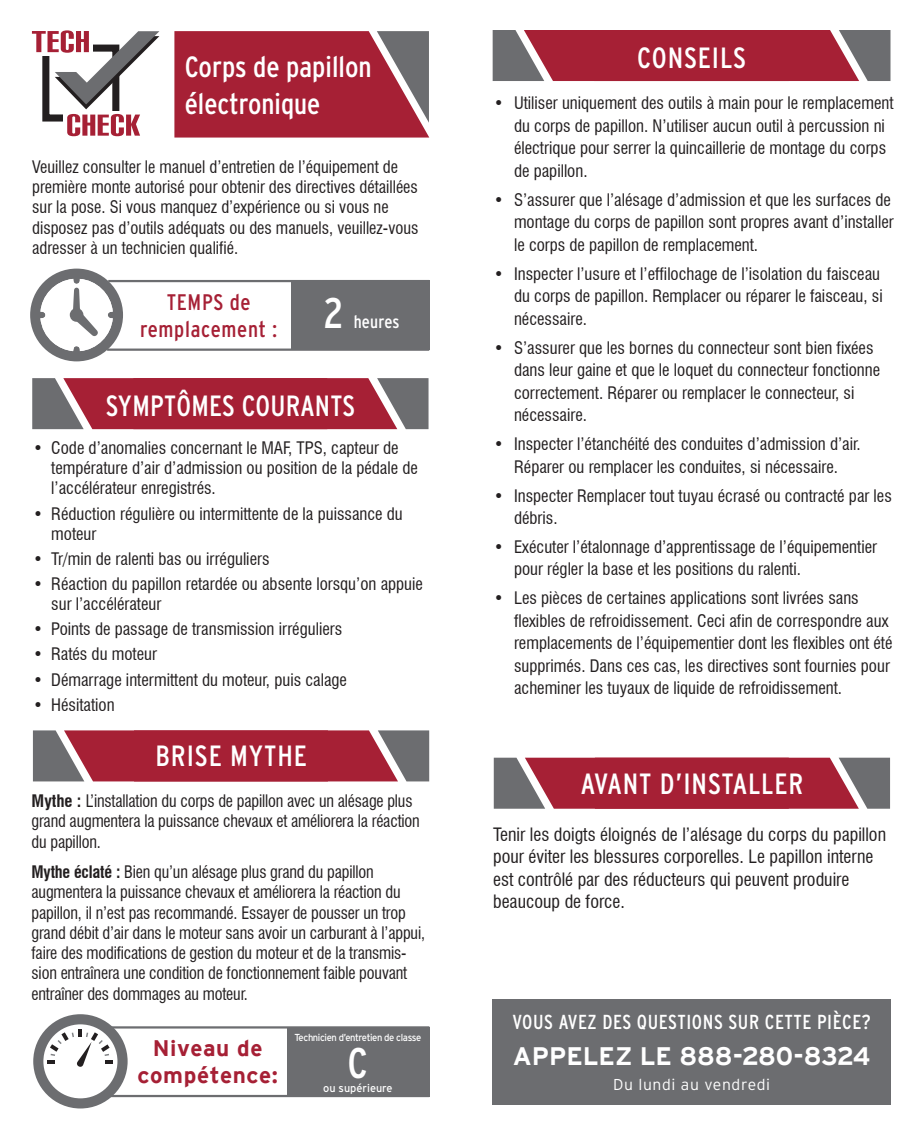
<style>
.page{position:relative;width:921px;height:1134px;background:#fff}
.page>*{position:absolute;margin:0;border:0;box-sizing:border-box;transform-origin:0 0}
.t1{font:condensed 42.75px "Interstate";color:#fff}
.t2{font:condensed 29.25px "Interstate";letter-spacing:.01em;color:#fff}
.t3{font:condensed 29.25px "Interstate";letter-spacing:.03em;color:#fff}
.t4{font:700 25.2px "Interstate";color:#fff}
.t5{font:condensed 22.5px/27px "Interstate";letter-spacing:.03em;color:#a62035;text-align:center}
.t6{font:700 22.5px/27px "Interstate";letter-spacing:.03em;color:#a62035;text-align:center}
.t7{font:condensed 20.25px "Interstate";letter-spacing:.03em;color:#fff}
.t8{font:condensed 18px/22.5px "Swiss 721 BT";color:#231f20}
.t9{font:condensed 18px "Interstate";letter-spacing:.01em;color:#fff}
.t10{font:condensed 16.88px/22.5px "Swiss 721 BT";color:#231f20}
.t11{font:condensed 16.88px/20.2px "Swiss 721 BT";color:#231f20;scale:.96 1}
.t12{font:300 15.75px "Interstate";letter-spacing:.04em;color:#fff}
.t13{font:11.25px "Interstate";color:#fff}
.t14{font:10.12px "Interstate";letter-spacing:-.04em;color:#fff;scale:.93 1}
.s1{font-weight:700}
</style>
<div class="page">
<svg style="left:32px;top:30px;width:127px;height:106px"></svg>
<svg style="left:174px;top:31px;width:255px;height:107px;background:#a42f41"></svg>
<div style="left:291px;top:280px;width:138px;height:70px;background:#6c6d70"></div>
<svg style="left:30px;top:268px;width:94px;height:94px"></svg>
<hr style="left:108px;top:280px;width:321px;height:2px;background:#6c6d70">
<hr style="left:107px;top:349px;width:322px;height:2px;background:#6c6d70">
<svg style="left:32px;top:378px;width:396px;height:51px;background:#9f3849"></svg>
<hr style="left:111px;top:1026px;width:318px;height:3px;background:#6c6d70">
<div style="left:287px;top:1027px;width:142px;height:69px;background:#6c6d70"></div>
<div style="left:33px;top:1014px;width:95px;height:95px;border:10px solid #6c6d70;border-radius:50%"></div>
<svg style="left:47px;top:1029px;width:66px;height:38px"></svg>
<hr style="left:110px;top:1095px;width:319px;height:2px;background:#6c6d70">
<svg style="left:33px;top:730px;width:396px;height:51px;background:#9f3949"></svg>
<svg style="left:492px;top:30px;width:398px;height:51px;background:#9f3849"></svg>
<div style="left:492px;top:1000px;width:398px;height:105px;background:#6c6d70"></div>
<svg style="left:493px;top:758px;width:396px;height:51px;background:#9f3949"></svg>
<p class="t2" style="left:185px;top:50px;width:188px">Corps de papillon</p>
<p class="t2" style="left:185px;top:88px;width:137px">électronique</p>
<p class="t10" style="left:32px;top:157px;width:388px;line-height:20.2px">Veuillez consulter le manuel d’entretien de l’équipement de première monte autorisé pour obtenir des directives détaillées sur la pose. Si vous manquez d’expérience ou si vous ne disposez pas d’outils adéquats ou des manuels, veuillez-vous adresser à un technicien qualifié.</p>
<p class="t5" style="left:140px;top:289px;width:139px">TEMPS de remplacement :</p>
<p class="t1" style="left:323px;top:289px;width:22px">2</p>
<p class="t9" style="left:353px;top:312px;width:47px">heures</p>
<p class="t2" style="left:106px;top:390px;width:250px">SYMPTÔMES COURANTS</p>
<p class="t10" style="left:51px;top:438px;width:368px;line-height:20.2px;text-indent:-18px">• Code d’anomalies concernant le MAF, TPS, capteur de température d’air d’admission ou position de la pédale de l’accélérateur enregistrés.</p>
<p class="t10" style="left:51px;top:503px;width:353px;line-height:20.2px;text-indent:-18px">• Réduction régulière ou intermittente de la puissance du moteur</p>
<p class="t10" style="left:33px;top:548px;width:238px">• Tr/min de ralenti bas ou irréguliers</p>
<p class="t10" style="left:51px;top:574px;width:373px;line-height:20.2px;text-indent:-18px">• Réaction du papillon retardée ou absente lorsqu’on appuie sur l’accélérateur</p>
<p class="t10" style="left:33px;top:618px;width:310px">• Points de passage de transmission irréguliers</p>
<p class="t10" style="left:33px;top:643px;width:125px">• Ratés du moteur</p>
<p class="t10" style="left:33px;top:668px;width:315px">• Démarrage intermittent du moteur, puis calage</p>
<p class="t10" style="left:33px;top:693px;width:83px">• Hésitation</p>
<p class="t3" style="left:155px;top:740px;width:153px">BRISE MYTHE</p>
<p class="t11" style="left:32px;top:791px;width:406px"><span class="s1">Mythe :</span> L’installation du corps de papillon avec un alésage plus grand augmentera la puissance chevaux et améliorera la réaction du papillon.</p>
<p class="t11" style="left:32px;top:862px;width:411px"><span class="s1">Mythe éclaté :</span> Bien qu’un alésage plus grand du papillon augmentera la puissance chevaux et améliorera la réaction du papillon, il n’est pas recommandé. Essayer de pousser un trop grand débit d’air dans le moteur sans avoir un carburant à l’appui, faire des modifications de gestion du moteur et de la transmis&shy;sion entraînera une condition de fonctionnement faible pouvant entraîner des dommages au moteur.</p>
<p class="t14" style="left:294px;top:1032px;width:138px">Technicien d’entretien de classe</p>
<p class="t6" style="left:137px;top:1035px;width:142px">Niveau de compétence:</p>
<p class="t1" style="left:347px;top:1039px;width:22px">C</p>
<p class="t13" style="left:323px;top:1082px;width:71px">ou supérieure</p>
<p class="t3" style="left:637px;top:42px;width:110px">CONSEILS</p>
<p class="t10" style="left:514px;top:92px;width:381px;text-indent:-20px">• Utiliser uniquement des outils à main pour le remplacement du corps de papillon. N’utiliser aucun outil à percussion ni électrique pour serrer la quincaillerie de montage du corps de papillon.</p>
<p class="t10" style="left:514px;top:188px;width:381px;text-indent:-20px">• S’assurer que l’alésage d’admission et que les surfaces de montage du corps de papillon sont propres avant d’installer le corps de papillon de remplacement.</p>
<p class="t10" style="left:514px;top:262px;width:370px;text-indent:-20px">• Inspecter l’usure et l’effilochage de l’isolation du faisceau du corps de papillon. Remplacer ou réparer le faisceau, si nécessaire.</p>
<p class="t10" style="left:514px;top:336px;width:367px;text-indent:-20px">• S’assurer que les bornes du connecteur sont bien fixées dans leur gaine et que le loquet du connecteur fonctionne correctement. Réparer ou remplacer le connecteur, si nécessaire.</p>
<p class="t10" style="left:493px;top:433px;width:368px;text-align:center">• Inspecter l’étanchéité des conduites d’admission d’air.<br>Réparer ou remplacer les conduites, si nécessaire.</p>
<p class="t10" style="left:514px;top:484px;width:379px;text-indent:-20px">• Inspecter Remplacer tout tuyau écrasé ou contracté par les débris.</p>
<p class="t10" style="left:514px;top:536px;width:364px;text-indent:-20px">• Exécuter l’étalonnage d’apprentissage de l’équipementier pour régler la base et les positions du ralenti.</p>
<p class="t10" style="left:514px;top:587px;width:380px;text-indent:-20px">• Les pièces de certaines applications sont livrées sans flexibles de refroidissement. Ceci afin de correspondre aux remplacements de l’équipementier dont les flexibles ont été supprimés. Dans ces cas, les directives sont fournies pour acheminer les tuyaux de liquide de refroidissement.</p>
<p class="t3" style="left:580px;top:767px;width:224px">AVANT D’INSTALLER</p>
<p class="t8" style="left:493px;top:823px;width:394px">Tenir les doigts éloignés de l’alésage du corps du papillon pour éviter les blessures corporelles. Le papillon interne est contrôlé par des réducteurs qui peuvent produire beaucoup de force.</p>
<p class="t7" style="left:512px;top:1011px;width:360px">VOUS AVEZ DES QUESTIONS SUR CETTE PIÈCE?</p>
<p class="t4" style="left:513px;top:1042px;width:359px">APPELEZ LE 888-280-8324</p>
<p class="t12" style="left:613px;top:1076px;width:158px">Du lundi au vendredi</p>
</div>
